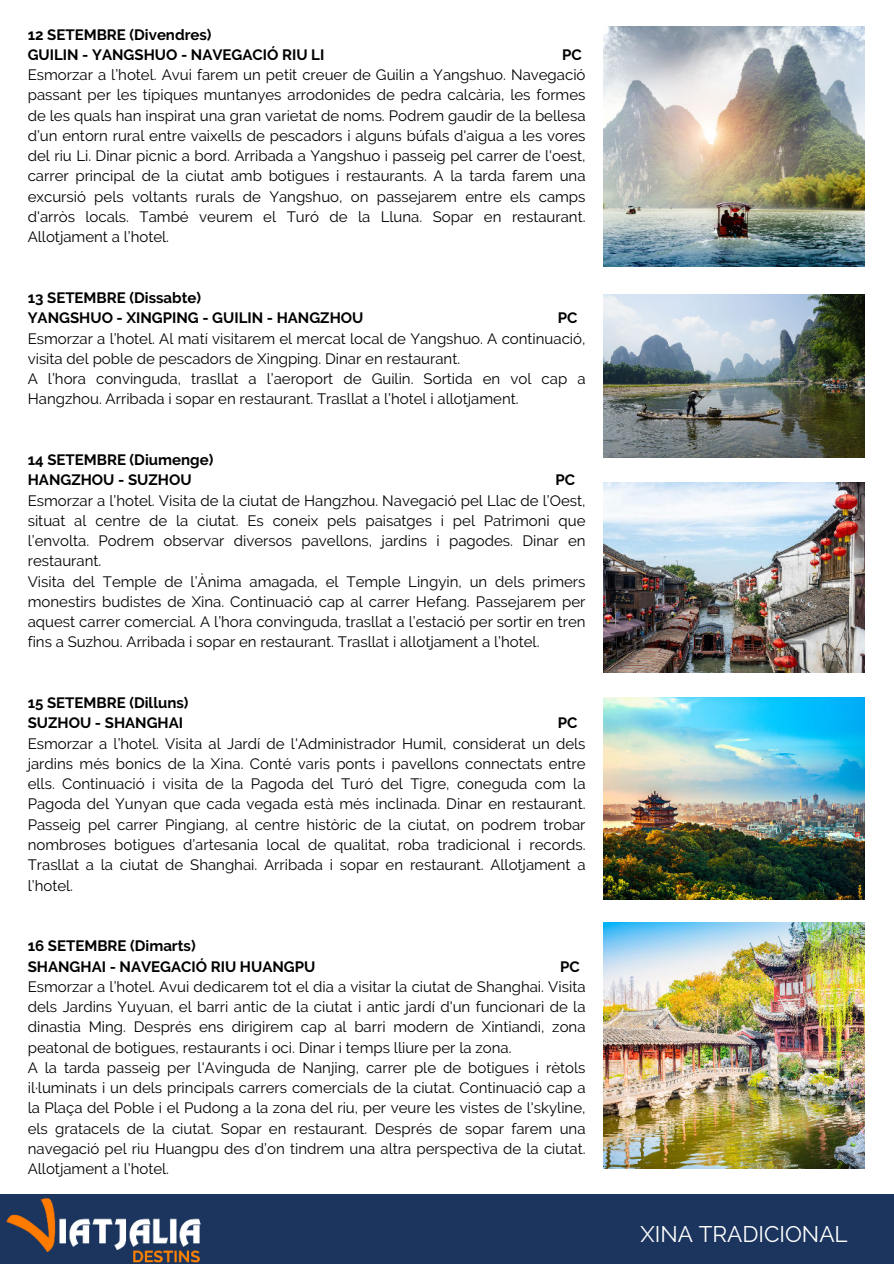
<style>
.page{position:relative;width:894px;height:1264px;background:#fff}
.page>*{position:absolute;margin:0;border:0;box-sizing:border-box;transform-origin:0 0}
.t1{font:22.5px "Raleway";color:#fff}
.t2{font:15px/20.2px "Raleway";color:#000}
.t3{font:700 15px/20.2px "Raleway";color:#000}
</style>
<div class="page">
<img style="left:603px;top:26px;width:261px;height:241px">
<div style="left:0;top:1193px;width:893px;height:70px;background:#1c355e"></div>
<img style="left:0;top:1193px;width:222px;height:70px">
<img style="left:603px;top:482px;width:261px;height:190px">
<img style="left:603px;top:697px;width:261px;height:202px">
<img style="left:603px;top:294px;width:261px;height:164px">
<img style="left:603px;top:922px;width:261px;height:246px">
<p class="t3" style="left:28px;top:24px;width:298px">12 SETEMBRE (Divendres)<br>GUILIN - YANGSHUO - NAVEGACIÓ RIU LI</p>
<p class="t3" style="left:562px;top:45px;width:21px">PC</p>
<p class="t2" style="left:28px;top:65px;width:559px;text-align:justify">Esmorzar a l’hotel. Avui farem un petit creuer de Guilin a Yangshuo. Navegació passant per les típiques muntanyes arrodonides de pedra calcària, les formes de les quals han inspirat una gran varietat de noms. Podrem gaudir de la bellesa d’un entorn rural entre vaixells de pescadors i alguns búfals d'aigua a les vores del riu Li. Dinar picnic a bord. Arribada a Yangshuo i passeig pel carrer de l'oest, carrer principal de la ciutat amb botigues i restaurants. A la tarda farem una excursió pels voltants rurals de Yangshuo, on passejarem entre els camps d'arròs locals. També veurem el Turó de la Lluna. Sopar en restaurant.<br>Allotjament a l’hotel.</p>
<p class="t3" style="left:28px;top:288px;width:337px">13 SETEMBRE (Dissabte)<br>YANGSHUO - XINGPING - GUILIN - HANGZHOU</p>
<p class="t3" style="left:558px;top:308px;width:21px">PC</p>
<p class="t2" style="left:28px;top:328px;width:559px">Esmorzar a l’hotel. Al matí visitarem el mercat local de Yangshuo. A continuació, visita del poble de pescadors de Xingping. Dinar en restaurant.<br>A l’hora convinguda, trasllat a l’aeroport de Guilin. Sortida en vol cap a Hangzhou. Arribada i sopar en restaurant. Trasllat a l’hotel i allotjament.</p>
<p class="t3" style="left:28px;top:450px;width:187px">14 SETEMBRE (Diumenge)<br>HANGZHOU - SUZHOU</p>
<p class="t3" style="left:555px;top:470px;width:21px">PC</p>
<p class="t2" style="left:28px;top:490px;width:559px">Esmorzar a l’hotel. Visita de la ciutat de Hangzhou. Navegació pel Llac de l’Oest, situat al centre de la ciutat. Es coneix pels paisatges i pel Patrimoni que l’envolta. Podrem observar diversos pavellons, jardins i pagodes. Dinar en restaurant.<br>Visita del Temple de l’Ànima amagada, el Temple Lingyin, un dels primers monestirs budistes de Xina. Continuació cap al carrer Hefang. Passejarem per aquest carrer comercial. A l’hora convinguda, trasllat a l’estació per sortir en tren fins a Suzhou. Arribada i sopar en restaurant. Trasllat i allotjament a l’hotel.</p>
<p class="t3" style="left:28px;top:693px;width:162px">15 SETEMBRE (Dilluns)<br>SUZHOU - SHANGHAI</p>
<p class="t3" style="left:557px;top:713px;width:21px">PC</p>
<p class="t2" style="left:28px;top:733px;width:559px;text-align:justify">Esmorzar a l’hotel. Visita al Jardí de l'Administrador Humil, considerat un dels jardins més bonics de la Xina. Conté varis ponts i pavellons connectats entre ells. Continuació i visita de la Pagoda del Turó del Tigre, coneguda com la Pagoda del Yunyan que cada vegada està més inclinada. Dinar en restaurant.<br>Passeig pel carrer Pingiang, al centre històric de la ciutat, on podrem trobar nombroses botigues d’artesania local de qualitat, roba tradicional i records.<br>Trasllat a la ciutat de Shanghai. Arribada i sopar en restaurant. Allotjament a l’hotel.</p>
<p class="t3" style="left:28px;top:936px;width:289px">16 SETEMBRE (Dimarts)<br>SHANGHAI - NAVEGACIÓ RIU HUANGPU</p>
<p class="t3" style="left:560px;top:956px;width:21px">PC</p>
<p class="t2" style="left:28px;top:976px;width:559px">Esmorzar a l’hotel. Avui dedicarem tot el dia a visitar la ciutat de Shanghai. Visita dels Jardins Yuyuan, el barri antic de la ciutat i antic jardí d'un funcionari de la dinastia Ming. Després ens dirigirem cap al barri modern de Xintiandi, zona peatonal de botigues, restaurants i oci. Dinar i temps lliure per la zona.<br>A la tarda passeig per l'Avinguda de Nanjing, carrer ple de botigues i rètols il·luminats i un dels principals carrers comercials de la ciutat. Continuació cap a la Plaça del Poble i el Pudong a la zona del riu, per veure les vistes de l'skyline, els gratacels de la ciutat. Sopar en restaurant. Després de sopar farem una navegació pel riu Huangpu des d’on tindrem una altra perspectiva de la ciutat.<br>Allotjament a l’hotel.</p>
<h1 class="t1" style="left:640px;top:1221px;width:209px">XINA TRADICIONAL</h1>
</div>
